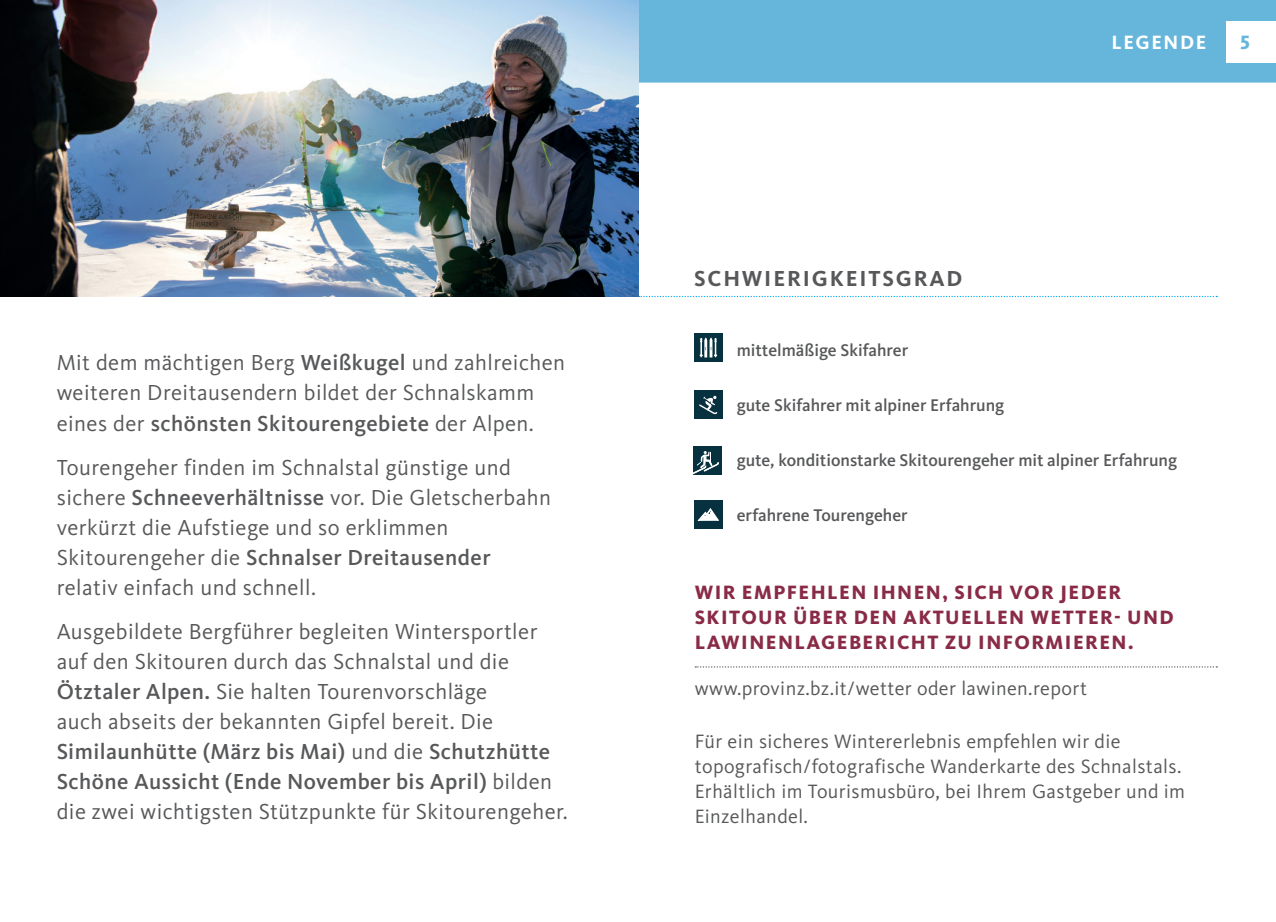
<style>
.page{position:relative;width:1276px;height:922px;background:#fff}
.page>*{position:absolute;margin:0;border:0;box-sizing:border-box;transform-origin:0 0}
.t1{font:22.5px/30px "Kievit OT";letter-spacing:.02em;color:#57585a}
.t2{font:700 22.5px "Kievit OT";letter-spacing:.08em;color:#57585a}
.t3{font:20px/25px "Kievit OT";letter-spacing:.02em;color:#57585a}
.t4{font:800 20px/25px "Kievit OT";letter-spacing:.07em;color:#892b47}
.t5{font:700 20px "Kievit OT";letter-spacing:.08em;color:#fff}
.t6{font:800 20px "Kievit OT";color:#66b5db}
.t7{font:500 17.5px "Kievit OT";color:#57585a}
.s1{font-weight:500}
</style>
<div class="page">
<div style="left:639px;top:0;width:637px;height:83px;background:#66b5db"></div>
<div style="left:694px;top:333px;width:28px;height:28px;background:#07313f"></div>
<svg style="left:699px;top:337px;width:18px;height:20px"></svg>
<div style="left:694px;top:390px;width:28px;height:29px;background:#07313f"></div>
<svg style="left:699px;top:396px;width:19px;height:19px"></svg>
<div style="left:693px;top:446px;width:29px;height:28px;background:#07313f"></div>
<svg style="left:693px;top:451px;width:26px;height:24px"></svg>
<div style="left:694px;top:500px;width:28px;height:28px;background:#07313f"></div>
<svg style="left:697px;top:508px;width:22px;height:13px"></svg>
<svg style="left:638px;top:296px;width:579px;height:1px"></svg>
<svg style="left:695px;top:666px;width:522px;height:1px"></svg>
<img style="left:0;top:0;width:639px;height:296px">
<div style="left:1226px;top:21px;width:50px;height:41px;background:#fff"></div>
<p class="t1" style="left:57px;top:348px;width:510px">Mit dem mächtigen Berg <span class="s1">Weißkugel</span> und zahlreichen weiteren Dreitausendern bildet der Schnalskamm eines der <span class="s1">schönsten Skitourengebiete</span> der Alpen.</p>
<p class="t1" style="left:57px;top:452px;width:496px">Tourengeher finden im Schnalstal günstige und sichere <span class="s1">Schneeverhältnisse</span> vor. Die Gletscherbahn verkürzt die Aufstiege und so erklimmen Skitourengeher die <span class="s1">Schnalser Dreitausender </span>relativ einfach und schnell.</p>
<p class="t1" style="left:57px;top:616px;width:512px">Ausgebildete Bergführer begleiten Wintersportler auf den Skitouren durch das Schnalstal und die <span class="s1">Ötztaler Alpen.</span> Sie halten Tourenvorschläge<br>auch abseits der bekannten Gipfel bereit. Die <span class="s1">Similaunhütte (März bis Mai)</span> und die <span class="s1">Schutzhütte Schöne Aussicht (Ende November bis April)</span> bilden die zwei wichtigsten Stützpunkte für Skitourengeher.</p>
<p class="t5" style="left:1111px;top:31px;width:96px">LEGENDE</p>
<p class="t6" style="left:1240px;top:31px;width:11px">5</p>
<p class="t2" style="left:694px;top:265px;width:270px">SCHWIERIGKEITSGRAD</p>
<p class="t7" style="left:736px;top:339px;width:173px">mittelmäßige Skifahrer</p>
<p class="t7" style="left:736px;top:394px;width:269px">gute Skifahrer mit alpiner Erfahrung</p>
<p class="t7" style="left:736px;top:449px;width:442px">gute, konditionstarke Skitourengeher mit alpiner Erfahrung</p>
<p class="t7" style="left:736px;top:504px;width:172px">erfahrene Tourengeher</p>
<p class="t4" style="left:695px;top:579px;width:480px">WIR EMPFEHLEN IHNEN, SICH VOR JEDER<br>SKITOUR ÜBER DEN AKTUELLEN WETTER- UND<br>LAWINENLAGEBERICHT ZU INFORMIEREN.</p>
<p class="t3" style="left:694px;top:675px;width:394px">www.provinz.bz.it/wetter oder lawinen.report</p>
<p class="t3" style="left:694px;top:729px;width:488px">Für ein sicheres Wintererlebnis empfehlen wir die topografisch/fotografische Wanderkarte des Schnalstals.</p>
<p class="t3" style="left:694px;top:779px;width:492px">Erhältlich im Tourismusbüro, bei Ihrem Gastgeber und im<br>Einzelhandel.</p>
</div>
